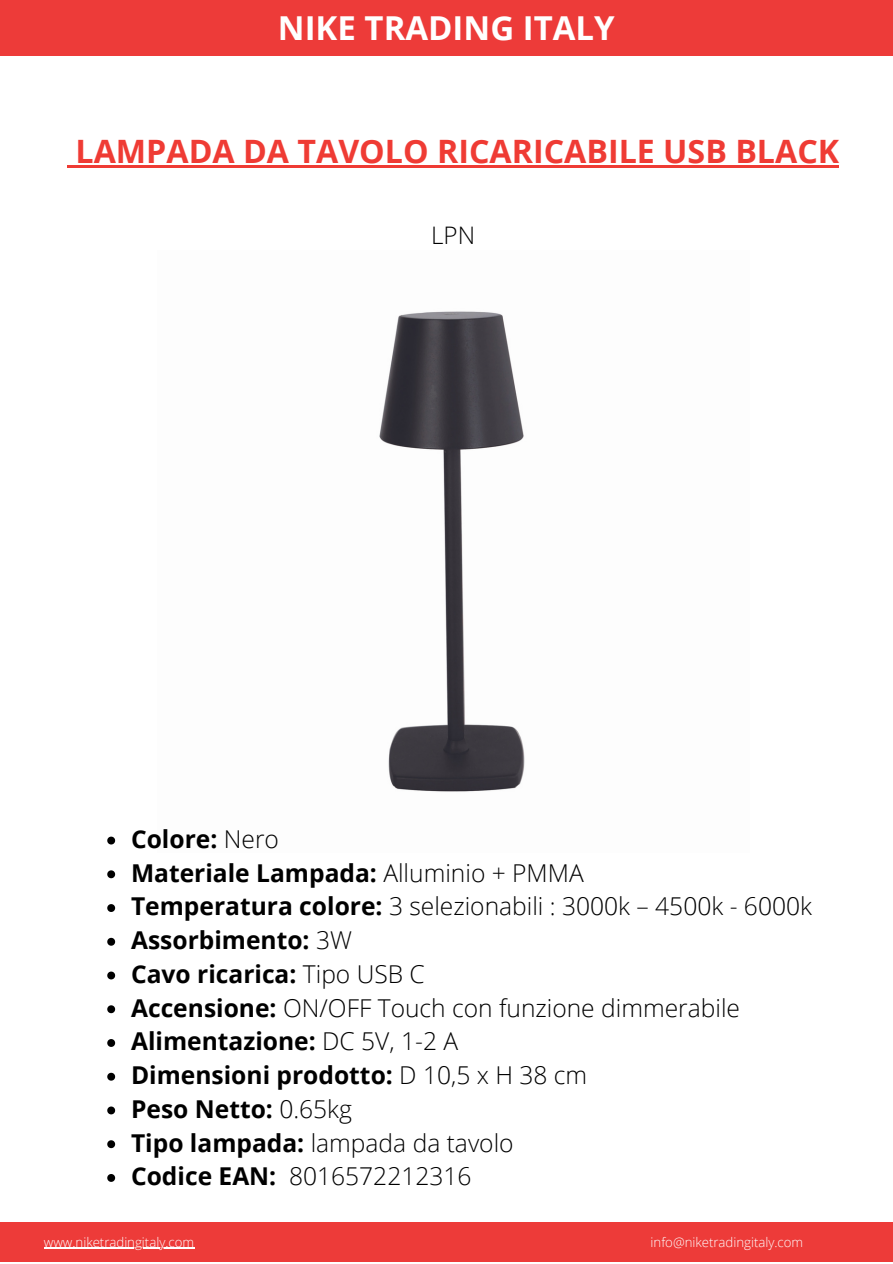
<style>
.page{position:relative;width:893px;height:1264px;background:#fff}
.page>*{position:absolute;margin:0;border:0;box-sizing:border-box;transform-origin:0 0}
.t1{font:700 33px "Open Sans";color:#fff}
.t2{font:700 32.25px "Open Sans";color:#ef3b34}
.t3{font:700 24.6px "Open Sans";color:#000}
.t4{font:300 24.6px "Open Sans";color:#000}
.t5{font:300 24.15px "Open Sans";color:#000}
.t6{font:300 13.2px "Open Sans";color:#fff}
.s1{font-weight:300}
.s2{font-weight:700}
</style>
<div class="page">
<div style="left:0;top:1222px;width:892px;height:40px;background:#ed3b39"></div>
<div style="left:0;top:0;width:892px;height:56px;background:#ed3b39"></div>
<img style="left:379px;top:311px;width:146px;height:481px">
<hr style="left:44px;top:1247px;width:150px;height:1px;background:#fff">
<svg style="left:67px;top:165px;width:8px;height:2px"></svg>
<hr style="left:75px;top:165px;width:764px;height:2px;background:#ef3b34">
<svg style="left:107px;top:836px;width:8px;height:8px"></svg>
<svg style="left:107px;top:870px;width:8px;height:8px"></svg>
<svg style="left:107px;top:904px;width:8px;height:8px"></svg>
<svg style="left:107px;top:937px;width:8px;height:8px"></svg>
<svg style="left:107px;top:971px;width:8px;height:8px"></svg>
<svg style="left:107px;top:1005px;width:8px;height:8px"></svg>
<svg style="left:107px;top:1039px;width:8px;height:7px"></svg>
<svg style="left:107px;top:1072px;width:8px;height:8px"></svg>
<svg style="left:107px;top:1106px;width:8px;height:8px"></svg>
<svg style="left:107px;top:1140px;width:8px;height:8px"></svg>
<svg style="left:107px;top:1174px;width:8px;height:7px"></svg>
<p class="t1" style="left:278px;top:4px;width:338px">NIKE TRADING ITALY</p>
<p class="t2" style="left:75px;top:128px;width:765px">LAMPADA DA TAVOLO RICARICABILE USB BLACK</p>
<p class="t5" style="left:431px;top:218px;width:45px">LPN</p>
<p class="t3" style="left:131px;top:821px;width:149px">Colore: <span class="s1">Nero</span></p>
<p class="t3" style="left:131px;top:855px;width:454px">Materiale Lampada: <span class="s1">Alluminio + PMMA</span></p>
<p class="t4" style="left:131px;top:889px;width:682px"><span class="s2">Temperatura colore:</span> 3 selezionabili : 3000k – 4500k - 6000k</p>
<p class="t3" style="left:131px;top:922px;width:222px">Assorbimento: <span class="s1">3W</span></p>
<p class="t3" style="left:131px;top:956px;width:295px">Cavo ricarica: <span class="s1">Tipo USB C</span></p>
<p class="t4" style="left:131px;top:990px;width:610px"><span class="s2">Accensione:</span> ON/OFF Touch con funzione dimmerabile</p>
<p class="t3" style="left:131px;top:1024px;width:328px">Alimentazione: <span class="s1">DC 5V, 1-2 A</span></p>
<p class="t3" style="left:131px;top:1057px;width:457px">Dimensioni prodotto: <span class="s1">D 10,5 x H 38 cm</span></p>
<p class="t3" style="left:131px;top:1091px;width:222px">Peso Netto: <span class="s1">0.65kg</span></p>
<p class="t4" style="left:131px;top:1125px;width:384px"><span class="s2">Tipo lampada:</span> lampada da tavolo</p>
<p class="t4" style="left:131px;top:1158px;width:342px"><span class="s2">Codice EAN:</span> 8016572212316</p>
<p class="t6" style="left:44px;top:1232px;width:152px">www.niketradingitaly.com</p>
<p class="t6" style="left:650px;top:1232px;width:154px">info@niketradingitaly.com</p>
</div>
